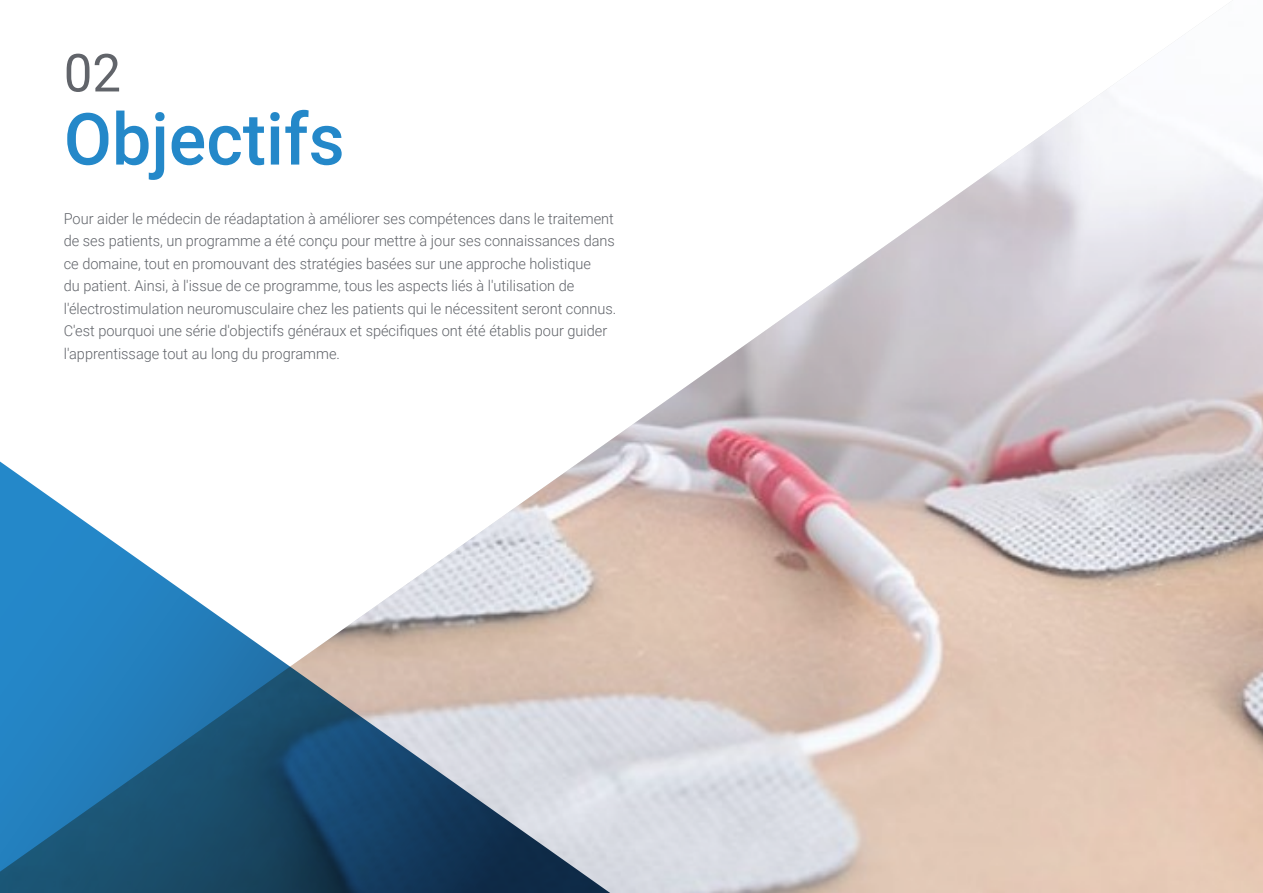
<style>
.page{position:relative;width:1263px;height:893px;background:#fff}
.page>*{position:absolute;margin:0;border:0;box-sizing:border-box;transform-origin:0 0}
.t1{font:500 72px "Roboto";color:#2488c9}
.t2{font:52.5px "Roboto";color:#61646a}
.t3{font:300 15px/22.5px "Roboto";color:#61646a}
</style>
<div class="page">
<img style="left:602px;top:84px;width:661px;height:809px">
<svg style="left:0;top:446px;width:640px;height:447px"></svg>
<h2 class="t2" style="left:64px;top:36px;width:59px">02</h2>
<h1 class="t1" style="left:64px;top:89px;width:282px">Objectifs</h1>
<p class="t3" style="left:64px;top:207px;width:554px">Pour aider le médecin de réadaptation à améliorer ses compétences dans le traitement de ses patients, un programme a été conçu pour mettre à jour ses connaissances dans ce domaine, tout en promouvant des stratégies basées sur une approche holistique<br>du patient. Ainsi, à l'issue de ce programme, tous les aspects liés à l'utilisation de l'électrostimulation neuromusculaire chez les patients qui le nécessitent seront connus.<br>C'est pourquoi une série d'objectifs généraux et spécifiques ont été établis pour guider l'apprentissage tout au long du programme.</p>
</div>
